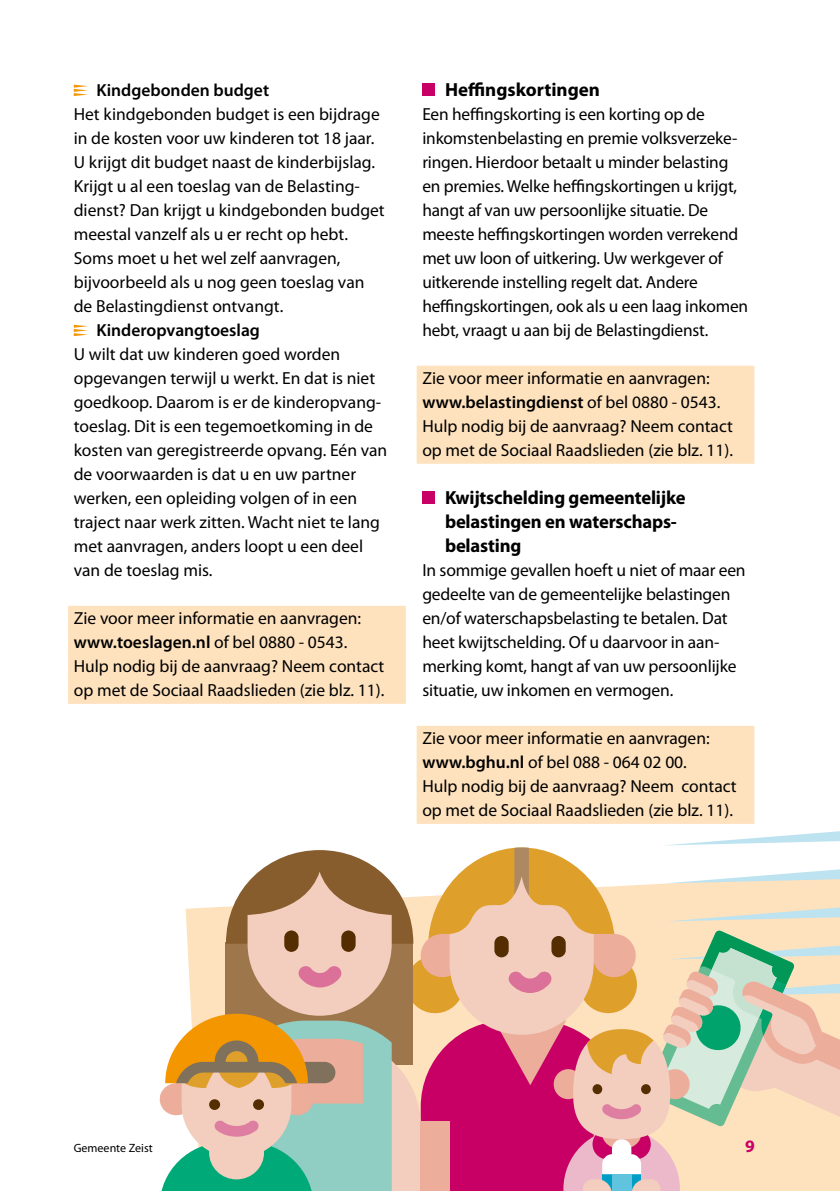
<style>
.page{position:relative;width:840px;height:1191px;background:#fff}
.page>*{position:absolute;margin:0;border:0;box-sizing:border-box;transform-origin:0 0}
.t1{font:700 19px/24px "Myriad Pro";letter-spacing:-.01em;color:#000}
.t2{font:17.6px/24px "Myriad Pro";color:#000}
.t3{font:600 17.6px "Myriad Pro";color:#000}
.t4{font:700 17.6px "Myriad Pro";color:#c80065}
.t5{font:12px "Myriad Pro";color:#000}
.s1{font-weight:600}
</style>
<div class="page">
<div style="left:416px;top:366px;width:338px;height:26px;background:#fee1bd"></div>
<div style="left:416px;top:390px;width:338px;height:26px;background:#fee1bd"></div>
<div style="left:416px;top:414px;width:338px;height:26px;background:#fee1bd"></div>
<div style="left:416px;top:438px;width:338px;height:26px;background:#fee1bd"></div>
<div style="left:416px;top:726px;width:338px;height:26px;background:#fee1bd"></div>
<div style="left:416px;top:750px;width:338px;height:26px;background:#fee1bd"></div>
<div style="left:416px;top:774px;width:338px;height:26px;background:#fee1bd"></div>
<div style="left:416px;top:798px;width:338px;height:26px;background:#fee1bd"></div>
<div style="left:422px;top:83px;width:13px;height:13px;background:#c80065"></div>
<div style="left:422px;top:491px;width:13px;height:13px;background:#c80065"></div>
<div style="left:68px;top:606px;width:337px;height:26px;background:#fee1bd"></div>
<div style="left:68px;top:630px;width:337px;height:26px;background:#fee1bd"></div>
<div style="left:68px;top:654px;width:337px;height:26px;background:#fee1bd"></div>
<div style="left:68px;top:678px;width:337px;height:26px;background:#fee1bd"></div>
<svg style="left:74px;top:85px;width:14px;height:11px"></svg>
<svg style="left:74px;top:325px;width:14px;height:11px"></svg>
<svg style="left:159px;top:831px;width:680px;height:360px;background:#d9b7a5"></svg>
<div style="left:611px;top:1174px;width:20px;height:17px;background:#60c4de"></div>
<p class="t3" style="left:96px;top:80px;width:174px">Kindgebonden budget</p>
<p class="t2" style="left:74px;top:102px;width:312px">Het kindgebonden budget is een bijdrage in de kosten voor uw kinderen tot 18 jaar.<br>U krijgt dit budget naast de kinderbijslag.<br>Krijgt u al een toeslag van de Belasting&shy;dienst? Dan krijgt u kindgebonden budget meestal vanzelf als u er recht op hebt.<br>Soms moet u het wel zelf aanvragen, bijvoorbeeld als u nog geen toeslag van de Belastingdienst ontvangt.</p>
<p class="t3" style="left:96px;top:320px;width:165px">Kinderopvangtoeslag</p>
<p class="t2" style="left:74px;top:342px;width:315px">U wilt dat uw kinderen goed worden opgevangen terwijl u werkt. En dat is niet goedkoop. Daarom is er de kinderopvang&shy;toeslag. Dit is een tegemoetkoming in de kosten van geregistreerde opvang. Eén van de voorwaarden is dat u en uw partner werken, een opleiding volgen of in een traject naar werk zitten. Wacht niet te lang met aanvragen, anders loopt u een deel van de toeslag mis.</p>
<p class="t2" style="left:74px;top:606px;width:312px">Zie voor meer informatie en aanvragen: <span class="s1">www.toeslagen.nl</span> of bel 0880 - 0543.<br>Hulp nodig bij de aanvraag? Neem contact op met de Sociaal Raadslieden (zie blz. 11).</p>
<p class="t1" style="left:445px;top:78px;width:156px">Heffingskortingen</p>
<p class="t2" style="left:422px;top:102px;width:327px">Een heffingskorting is een korting op de inkomstenbelasting en premie volksverzeke&shy;ringen. Hierdoor betaalt u minder belasting en premies. Welke heffingskortingen u krijgt, hangt af van uw persoonlijke situatie. De meeste heffingskortingen worden verrekend met uw loon of uitkering. Uw werkgever of uitkerende instelling regelt dat. Andere heffingskortingen, ook als u een laag inkomen hebt, vraagt u aan bij de Belastingdienst.</p>
<p class="t2" style="left:422px;top:366px;width:312px">Zie voor meer informatie en aanvragen: <span class="s1">www.belastingdienst</span> of bel 0880 - 0543.<br>Hulp nodig bij de aanvraag? Neem contact op met de Sociaal Raadslieden (zie blz. 11).</p>
<p class="t1" style="left:445px;top:486px;width:242px">Kwijtschelding gemeentelijke belastingen en waterschaps&shy;belasting</p>
<p class="t2" style="left:422px;top:558px;width:325px">In sommige gevallen hoeft u niet of maar een gedeelte van de gemeentelijke belastingen en/of waterschapsbelasting te betalen. Dat heet kwijtschelding. Of u daarvoor in aan&shy;merking komt, hangt af van uw persoonlijke situatie, uw inkomen en vermogen.</p>
<p class="t2" style="left:422px;top:726px;width:316px">Zie voor meer informatie en aanvragen: <span class="s1">www.bghu.nl</span> of bel 088 - 064 02 00.<br>Hulp nodig bij de aanvraag? Neem contact op met de Sociaal Raadslieden (zie blz. 11).</p>
<p class="t5" style="left:74px;top:1141px;width:80px">Gemeente Zeist</p>
<p class="t4" style="left:744px;top:1136px;width:11px">9</p>
</div>
